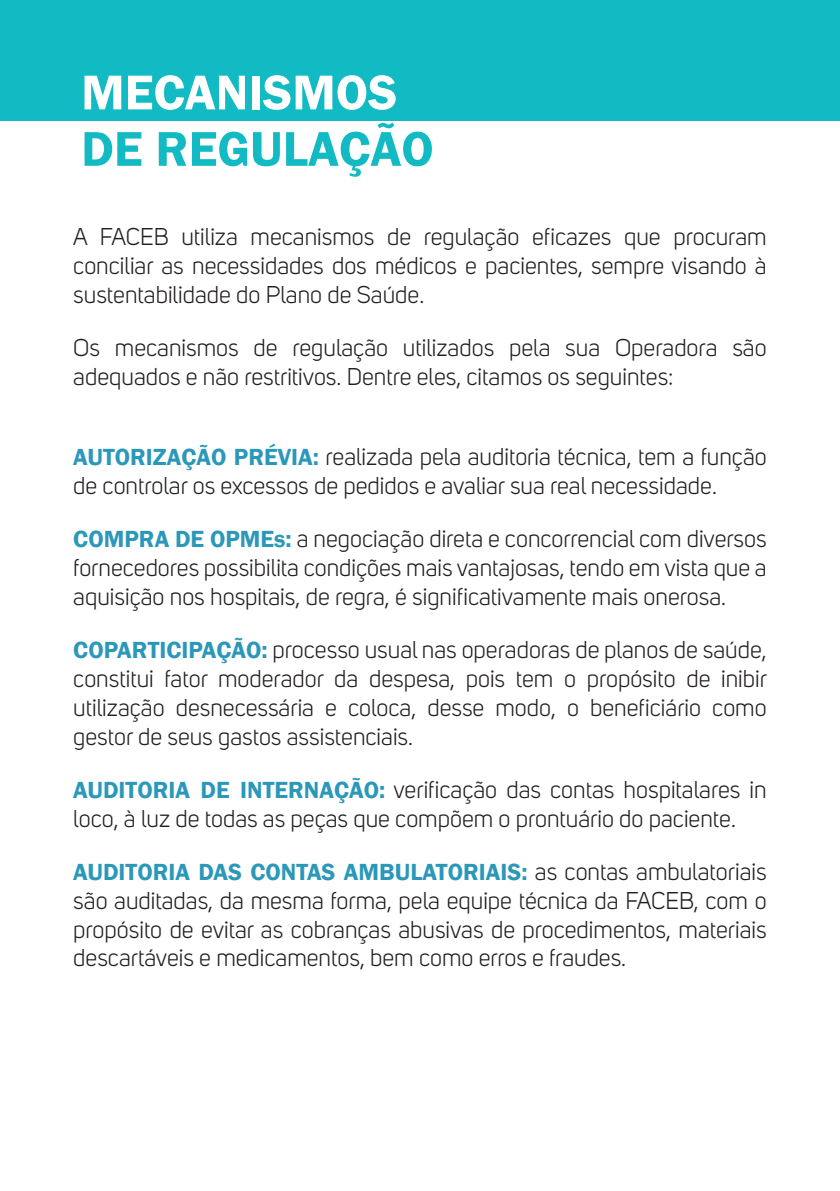
<style>
.page{position:relative;width:840px;height:1191px;background:#fff}
.page>*{position:absolute;margin:0;border:0;box-sizing:border-box;transform-origin:0 0}
.t1{font:600 50.6px "Franklin Gothic";color:#12bbc3}
.t2{font:600 50.6px "Franklin Gothic";color:#fff}
.t3{font:24px/28.8px "Uni Sans";color:#231f20;text-align:justify}
.t4{font:600 24px "Franklin Gothic";color:#2b98b9}
.s1{font-family:"Franklin Gothic";font-weight:600;color:#2b98b9}
.s2{font-family:"Uni Sans";font-weight:400;color:#231f20}
</style>
<div class="page">
<div style="left:0;top:0;width:839px;height:120px;background:#12bbc3"></div>
<h1 class="t2" style="left:81px;top:61px;width:317px">MECANISMOS</h1>
<h1 class="t1" style="left:81px;top:118px;width:354px">DE REGULAÇÃO</h1>
<p class="t3" style="left:73px;top:222px;width:694px">A FACEB utiliza mecanismos de regulação eficazes que procuram conciliar as necessidades dos médicos e pacientes, sempre visando à sustentabilidade do Plano de Saúde.</p>
<p class="t3" style="left:73px;top:334px;width:694px">Os mecanismos de regulação utilizados pela sua Operadora são adequados e não restritivos. Dentre eles, citamos os seguintes:</p>
<p class="t3" style="left:73px;top:442px;width:694px"><span class="s1">AUTORIZAÇÃO PRÉVIA:</span> realizada pela auditoria técnica, tem a função de controlar os excessos de pedidos e avaliar sua real necessidade.</p>
<p class="t3" style="left:73px;top:525px;width:694px"><span class="s1">COMPRA DE OPMEs:</span> a negociação direta e concorrencial com diversos fornecedores possibilita condições mais vantajosas, tendo em vista que a aquisição nos hospitais, de regra, é significativamente mais onerosa.</p>
<p class="t3" style="left:73px;top:635px;width:695px"><span class="s1">COPARTICIPAÇÃO:</span> processo usual nas operadoras de planos de saúde, constitui fator moderador da despesa, pois tem o propósito de inibir utilização desnecessária e coloca, desse modo, o beneficiário como gestor de seus gastos assistenciais.</p>
<p class="t3" style="left:73px;top:775px;width:694px"><span class="s1">AUDITORIA DE INTERNAÇÃO:</span> verificação das contas hospitalares in loco, à luz de todas as peças que compõem o prontuário do paciente.</p>
<p class="t4" style="left:73px;top:857px;width:694px">AUDITORIA DAS CONTAS AMBULATORIAIS: <span class="s2">as contas ambulatoriais</span></p>
<p class="t3" style="left:73px;top:886px;width:694px">são auditadas, da mesma forma, pela equipe técnica da FACEB, com o propósito de evitar as cobranças abusivas de procedimentos, materiais descartáveis e medicamentos, bem como erros e fraudes.</p>
</div>
